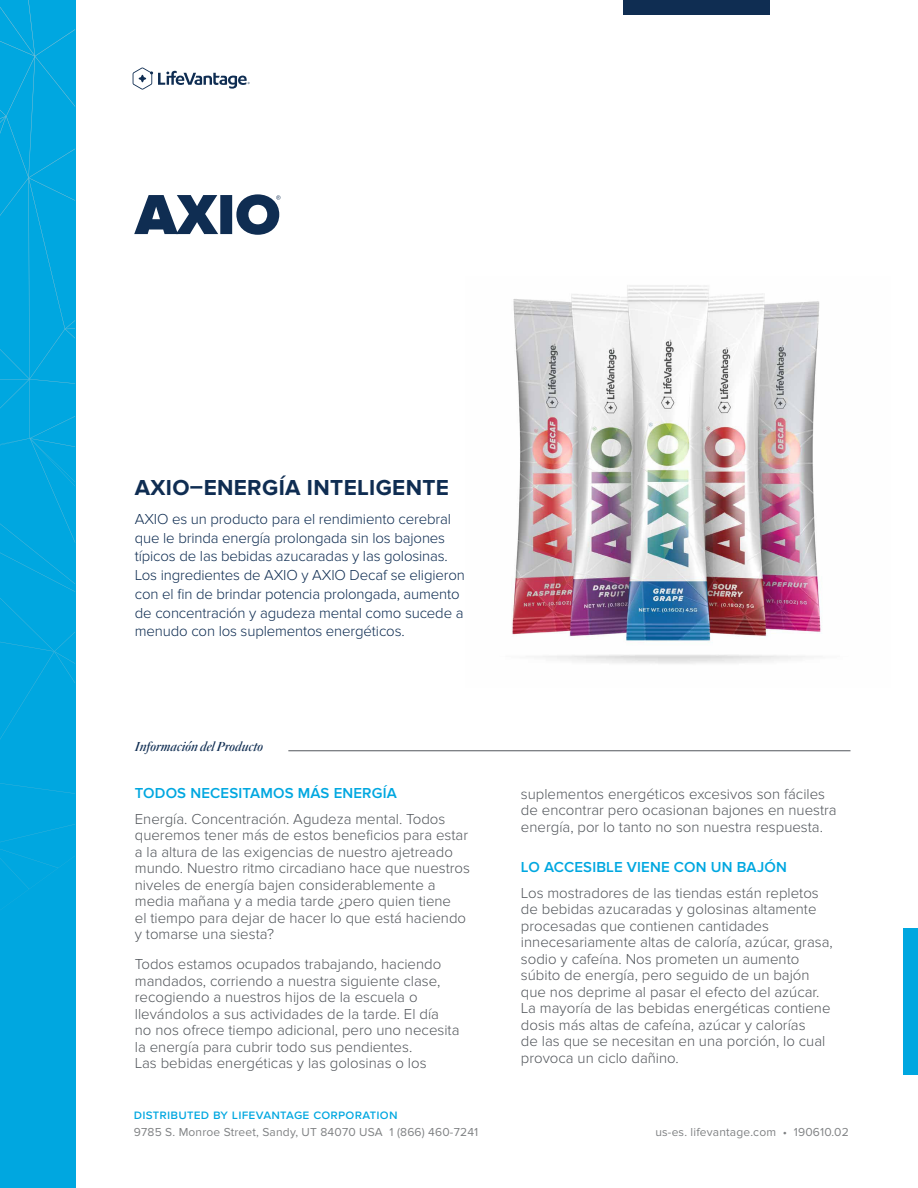
<style>
.page{position:relative;width:918px;height:1188px;background:#fff}
.page>*{position:absolute;margin:0;border:0;box-sizing:border-box;transform-origin:0 0}
.t1{font:700 22.5px "Proxima Nova";letter-spacing:.015em;color:#0f2d52}
.t2{font:300 15px/16.5px "Proxima Nova";color:#52565b}
.t3{font:300 15px/18.8px "Proxima Nova";letter-spacing:-.01em;color:#0f2d52}
.t4{font:600 15px "Proxima Nova";letter-spacing:.01em;color:#00a7e0}
.t5{font:500 13.5px "Proxima Nova";letter-spacing:.015em;color:#00a7e0}
.t6{font:italic 500 13.5px "Quarto";letter-spacing:.01em;color:#0f2d52}
.t7{font:12px "Proxima Nova";letter-spacing:.015em;color:#808284}
</style>
<div class="page">
<img style="left:512px;top:285px;width:310px;height:379px">
<div style="left:0;top:0;width:75px;height:1188px;background:#00a7e0"></div>
<svg style="left:0;top:0;width:75px;height:909px"></svg>
<hr style="left:288px;top:750px;width:563px;height:1px;background:#52565b">
<svg style="left:134px;top:194px;width:146px;height:41px"></svg>
<svg style="left:133px;top:67px;width:117px;height:23px"></svg>
<div style="left:623px;top:0;width:147px;height:14px;background:#0f2d52"></div>
<div style="left:903px;top:928px;width:15px;height:147px;background:#00a7e0"></div>
<h1 class="t1" style="left:135px;top:475px;width:316px">AXIO–ENERGÍA INTELIGENTE</h1>
<p class="t3" style="left:135px;top:509px;width:332px">AXIO es un producto para el rendimiento cerebral que le brinda energía prolongada sin los bajones típicos de las bebidas azucaradas y las golosinas.<br>Los ingredientes de AXIO y AXIO Decaf se eligieron con el fin de brindar potencia prolongada, aumento de concentración y agudeza mental como sucede a menudo con los suplementos energéticos.</p>
<p class="t6" style="left:135px;top:741px;width:130px">Información del Producto</p>
<p class="t4" style="left:135px;top:785px;width:264px">TODOS NECESITAMOS MÁS ENERGÍA</p>
<p class="t2" style="left:135px;top:811px;width:337px">Energía. Concentración. Agudeza mental. Todos queremos tener más de estos beneficios para estar a la altura de las exigencias de nuestro ajetreado mundo. Nuestro ritmo circadiano hace que nuestros niveles de energía bajen considerablemente a media mañana y a media tarde ¿pero quien tiene<br>el tiempo para dejar de hacer lo que está haciendo y tomarse una siesta?</p>
<p class="t2" style="left:135px;top:956px;width:326px">Todos estamos ocupados trabajando, haciendo mandados, corriendo a nuestra siguiente clase, recogiendo a nuestros hijos de la escuela o llevándolos a sus actividades de la tarde. El día<br>no nos ofrece tiempo adicional, pero uno necesita la energía para cubrir todo sus pendientes.<br>Las bebidas energéticas y las golosinas o los</p>
<p class="t2" style="left:521px;top:786px;width:317px">suplementos energéticos excesivos son fáciles de encontrar pero ocasionan bajones en nuestra energía, por lo tanto no son nuestra respuesta.</p>
<p class="t4" style="left:521px;top:859px;width:267px">LO ACCESIBLE VIENE CON UN BAJÓN</p>
<p class="t2" style="left:521px;top:885px;width:313px">Los mostradores de las tiendas están repletos de bebidas azucaradas y golosinas altamente procesadas que contienen cantidades innecesariamente altas de caloría, azúcar, grasa, sodio y cafeína. Nos prometen un aumento súbito de energía, pero seguido de un bajón que nos deprime al pasar el efecto del azúcar.<br>La mayoría de las bebidas energéticas contiene dosis más altas de cafeína, azúcar y calorías<br>de las que se necesitan en una porción, lo cual provoca un ciclo dañino.</p>
<p class="t5" style="left:134px;top:1109px;width:265px">distributed by lifevantage corporation</p>
<p class="t7" style="left:134px;top:1127px;width:346px">9785 S. Monroe Street, Sandy, UT 84070 USA 1 (866) 460-7241</p>
<p class="t7" style="left:655px;top:1127px;width:195px">us-es. lifevantage.com • 190610.02</p>
</div>
